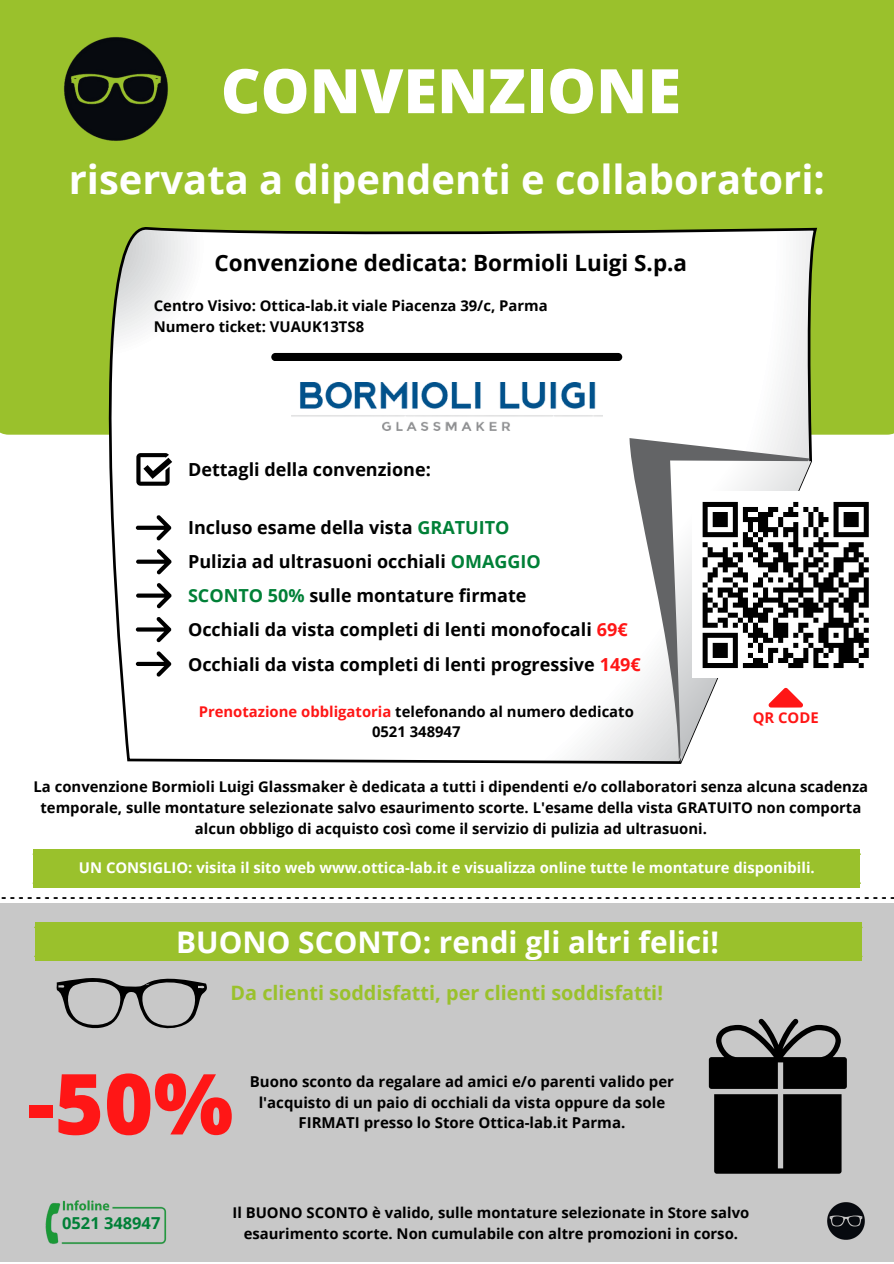
<style>
.page{position:relative;width:894px;height:1264px;background:#fff}
.page>*{position:absolute;margin:0;border:0;box-sizing:border-box;transform-origin:0 0}
.t1{font:800 84.3px "Open Sans";color:#ff1616}
.t2{font:800 61.35px "Open Sans";color:#fff}
.t3{font:700 39.9px "Open Sans";color:#fff}
.t4{font:700 29.85px "Open Sans";color:#fff}
.t5{font:700 22.5px "Open Sans";color:#000}
.t6{font:700 19.8px "Open Sans";color:#9ac12c}
.t7{font:700 18px "Open Sans";color:#000}
.t8{font:700 16.5px "Open Sans";color:#008037}
.t9{font:700 15px/20.2px "Open Sans";color:#000;text-align:center}
.t10{font:700 14.85px/20.7px "Open Sans";color:#000;text-align:center}
.t11{font:700 14.85px "Open Sans";color:#fff}
.t12{font:700 14.85px "Open Sans";color:#ff1616}
.s1{color:#008037}
.s2{color:#ff1616}
</style>
<div class="page">
<div style="left:0;top:0;width:893px;height:434px;background:#9ac12c"></div>
<svg style="left:76px;top:224px;width:741px;height:540px"></svg>
<svg style="left:629px;top:438px;width:180px;height:322px"></svg>
<div style="left:271px;top:353px;width:351px;height:8px;background:#000;border-radius:4px"></div>
<svg style="left:136px;top:453px;width:36px;height:32px"></svg>
<svg style="left:136px;top:515px;width:35px;height:25px"></svg>
<svg style="left:136px;top:549px;width:36px;height:25px"></svg>
<svg style="left:136px;top:583px;width:36px;height:25px"></svg>
<svg style="left:136px;top:616px;width:35px;height:26px"></svg>
<svg style="left:136px;top:651px;width:35px;height:25px"></svg>
<div style="left:33px;top:848px;width:827px;height:39px;background:#9ac12c"></div>
<div style="left:0;top:903px;width:893px;height:358px;background:#c8c8c8"></div>
<div style="left:35px;top:921px;width:826px;height:39px;background:#9ac12c"></div>
<svg style="left:708px;top:1018px;width:138px;height:70px"></svg>
<svg style="left:714px;top:1094px;width:127px;height:79px"></svg>
<svg style="left:56px;top:978px;width:151px;height:51px"></svg>
<img style="left:45px;top:1200px;width:122px;height:45px">
<img style="left:40px;top:13px;width:153px;height:153px">
<img style="left:827px;top:1202px;width:38px;height:38px">
<img style="left:291px;top:382px;width:311px;height:49px">
<div style="left:60px;top:1212px;width:103px;height:26px;background:#c8c8c8"></div>
<div style="left:56px;top:1215px;width:29px;height:16px;background:#c8c8c8"></div>
<svg style="left:670px;top:460px;width:199px;height:302px"></svg>
<p class="t2" style="left:221px;top:48px;width:461px">CONVENZIONE</p>
<p class="t3" style="left:69px;top:151px;width:757px">riservata a dipendenti e collaboratori:</p>
<p class="t5" style="left:214px;top:247px;width:474px">Convenzione dedicata: Bormioli Luigi S.p.a</p>
<p class="t10" style="left:154px;top:295px;width:395px">Centro Visivo: Ottica-lab.it viale Piacenza 39/c, Parma</p>
<h6 class="t10" style="left:154px;top:316px;width:212px">Numero ticket: VUAUK13TS8</h6>
<h6 class="t7" style="left:188px;top:457px;width:244px">Dettagli della convenzione:</h6>
<p class="t7" style="left:188px;top:515px;width:323px">Incluso esame della vista <span class="s1">GRATUITO</span></p>
<p class="t7" style="left:188px;top:549px;width:354px">Pulizia ad ultrasuoni occhiali <span class="s1">OMAGGIO</span></p>
<h6 class="t7" style="left:188px;top:583px;width:340px"><span class="s1">SCONTO 50%</span> sulle montature firmate</h6>
<p class="t7" style="left:188px;top:617px;width:441px">Occhiali da vista completi di lenti monofocali <span class="s2">69€</span></p>
<p class="t7" style="left:188px;top:651px;width:454px">Occhiali da vista completi di lenti progressive <span class="s2">149€</span></p>
<p class="t10" style="left:199px;top:700px;width:436px"><span class="s2">Prenotazione obbligatoria</span> telefonando al numero dedicato<br>0521 348947</p>
<p class="t12" style="left:752px;top:707px;width:67px">QR CODE</p>
<p class="t10" style="left:34px;top:776px;width:835px">La convenzione Bormioli Luigi Glassmaker è dedicata a tutti i dipendenti e/o collaboratori senza alcuna scadenza temporale, sulle montature selezionate salvo esaurimento scorte. L'esame della vista GRATUITO non comporta alcun obbligo di acquisto così come il servizio di pulizia ad ultrasuoni.</p>
<h6 class="t11" style="left:79px;top:857px;width:737px">UN CONSIGLIO: visita il sito web www.ottica-lab.it e visualizza online tutte le montature disponibili.</h6>
<h6 class="t10" style="left:2px;top:886px;width:894px">--------------------------------------------------------------------------------------------------------</h6>
<p class="t4" style="left:176px;top:921px;width:544px">BUONO SCONTO: rendi gli altri felici!</p>
<h6 class="t6" style="left:230px;top:978px;width:434px">Da clienti soddisfatti, per clienti soddisfatti!</h6>
<h5 class="t1" style="left:28px;top:1044px;width:207px">-50%</h5>
<p class="t9" style="left:250px;top:1071px;width:425px">Buono sconto da regalare ad amici e/o parenti valido per l'acquisto di un paio di occhiali da vista oppure da sole<br>FIRMATI presso lo Store Ottica-lab.it Parma.</p>
<p class="t8" style="left:62px;top:1211px;width:100px">0521 348947</p>
<p class="t10" style="left:232px;top:1201px;width:518px">Il BUONO SCONTO è valido, sulle montature selezionate in Store salvo esaurimento scorte. Non cumulabile con altre promozioni in corso.</p>
</div>
